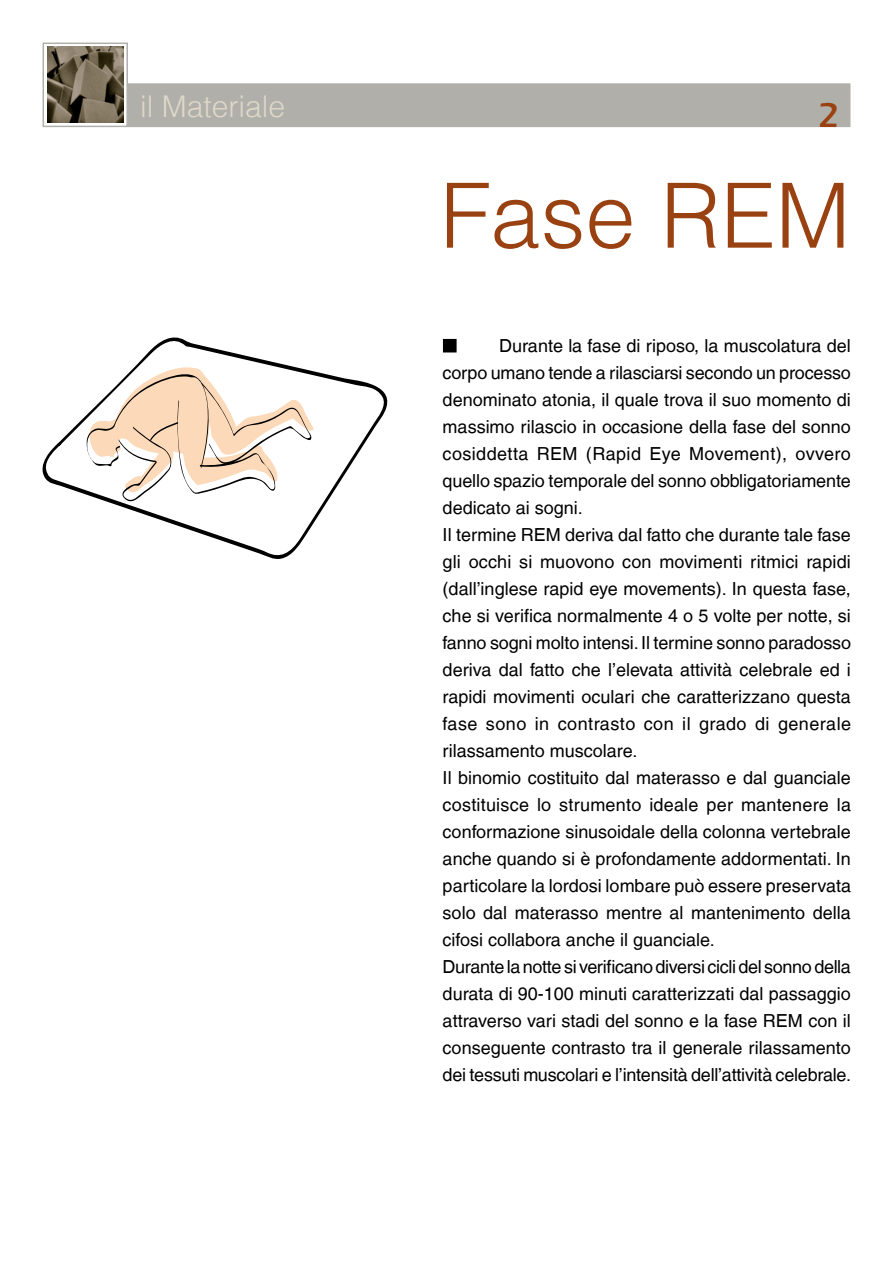
<style>
.page{position:relative;width:893px;height:1263px;background:#fff}
.page>*{position:absolute;margin:0;border:0;box-sizing:border-box;transform-origin:0 0}
.t1{font:300 90px "Helvetica LT";color:#994111}
.t2{font:36px "Aquiline Book Bold SWFTE";color:#994111}
.t3{font:300 30px "Helvetica LT";color:#ddd8c9}
.t4{font:18px/27px "Helvetica LT";color:#000}
</style>
<div class="page">
<div style="left:444px;top:340px;width:12px;height:12px;background:#000"></div>
<div style="left:443px;top:339px;width:14px;height:13px;border:2px solid #000"></div>
<div style="left:128px;top:83px;width:722px;height:44px;background:#b1afaa;border:2px solid #b1afaa"></div>
<div style="left:43px;top:43px;width:85px;height:84px;background:#fff;border:2px solid #b1afaa"></div>
<img style="left:47px;top:46px;width:77px;height:77px">
<svg style="left:42px;top:337px;width:346px;height:222px"></svg>
<h3 class="t3" style="left:140px;top:87px;width:147px">il Materiale</h3>
<h2 class="t2" style="left:818px;top:94px;width:23px">2</h2>
<h1 class="t1" style="left:440px;top:160px;width:412px">Fase REM</h1>
<p class="t4" style="left:443px;top:332px;width:410px;text-indent:57px">Durante la fase di riposo, la muscolatura del corpo umano tende a rilasciarsi secondo un processo denominato atonia, il quale trova il suo momento di massimo rilascio in occasione della fase del sonno cosiddetta REM (Rapid Eye Movement), ovvero quello spazio temporale del sonno obbligatoriamente dedicato ai sogni.<br>Il termine REM deriva dal fatto che durante tale fase gli occhi si muovono con movimenti ritmici rapidi (dall’inglese rapid eye movements). In questa fase, che si verifica normalmente 4 o 5 volte per notte, si fanno sogni molto intensi. Il termine sonno paradosso deriva dal fatto che l’elevata attività celebrale ed i rapidi movimenti oculari che caratterizzano questa fase sono in contrasto con il grado di generale rilassamento muscolare.<br>Il binomio costituito dal materasso e dal guanciale costituisce lo strumento ideale per mantenere la conformazione sinusoidale della colonna vertebrale anche quando si è profondamente addormentati. In particolare la lordosi lombare può essere preservata solo dal materasso mentre al mantenimento della cifosi collabora anche il guanciale.<br>Durante la notte si verificano diversi cicli del sonno della durata di 90-100 minuti caratterizzati dal passaggio attraverso vari stadi del sonno e la fase REM con il conseguente contrasto tra il generale rilassamento dei tessuti muscolari e l’intensità dell’attività celebrale.</p>
</div>
